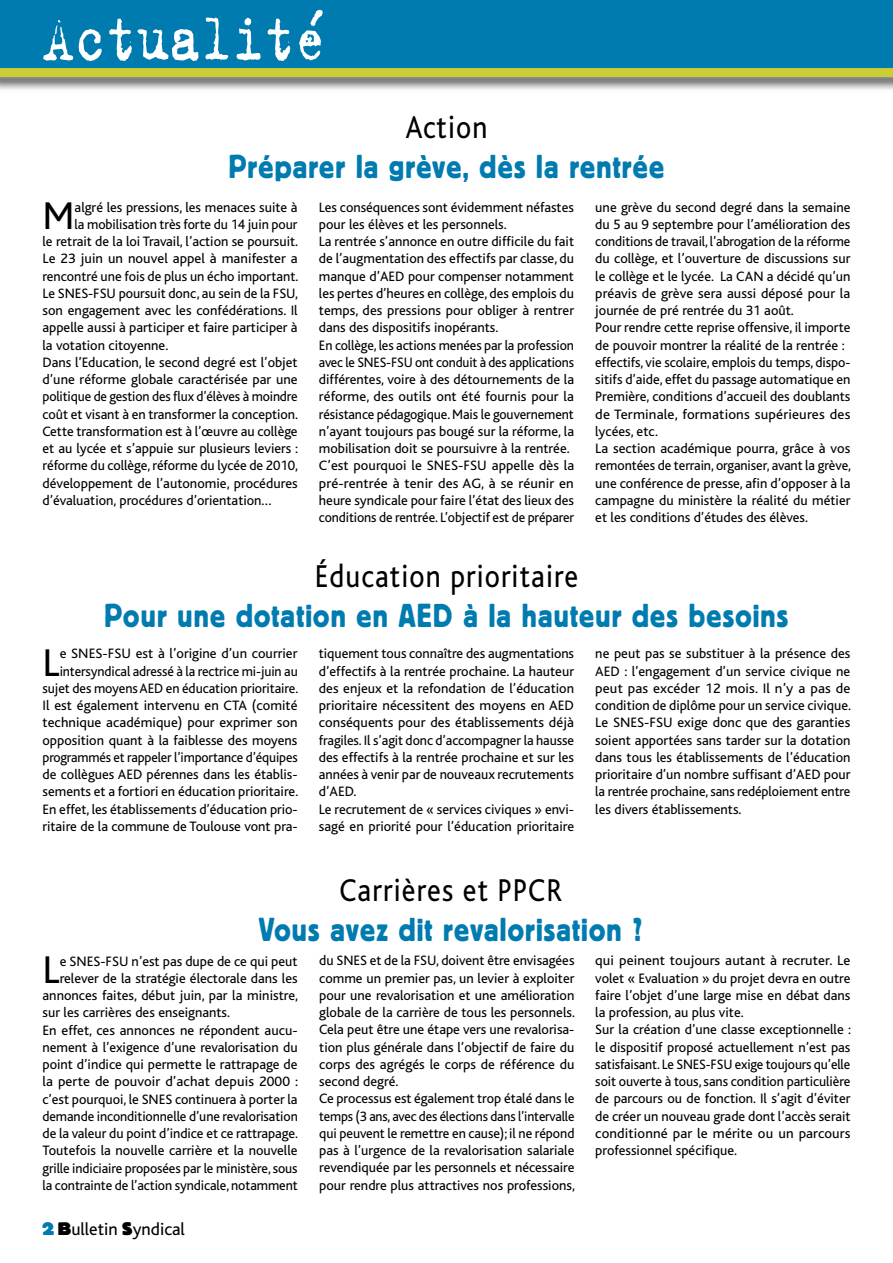
<style>
.page{position:relative;width:893px;height:1263px;background:#fff}
.page>*{position:absolute;margin:0;border:0;box-sizing:border-box;transform-origin:0 0}
.t1{font:72px "Trixie Text";color:#fff;scale:.8 1}
.t2{font:40.5px "Bliss";color:#000}
.t3{font:33px "Block BE";letter-spacing:.04em;color:#007bb0;scale:.88 1}
.t4{font:33px "Bliss";letter-spacing:.04em;color:#000;scale:.88 1}
.t5{font:18px "Bliss";color:#000}
.t6{font:14.25px/17.2px "Bliss";color:#000}
.s1{font-family:"Block BE";font-weight:800;color:#007bb0}
.s2{font-family:"Block BE";font-weight:800}
</style>
<div class="page">
<div style="left:0;top:0;width:893px;height:68px;background:#007bb0"></div>
<div style="left:0;top:67px;width:893px;height:26px;background:#000;opacity:.65"></div>
<div style="left:0;top:68px;width:893px;height:9px;background:#cacd34"></div>
<h1 class="t1" style="left:43px;top:-5px;width:358px">Actualité</h1>
<h3 class="t4" style="left:405px;top:109px;width:95px">Action</h3>
<h3 class="t3" style="left:229px;top:148px;width:496px">Préparer la grève, dès la rentrée</h3>
<h2 class="t2" style="left:43px;top:194px;width:34px">M</h2>
<p class="t6" style="left:75px;top:199px;width:225px">algré les pressions, les menaces suite à</p>
<p class="t6" style="left:75px;top:216px;width:224px">la mobilisation très forte du 14 juin pour</p>
<p class="t6" style="left:43px;top:233px;width:257px">le retrait de la loi Travail, l’action se poursuit.</p>
<p class="t6" style="left:43px;top:250px;width:257px">Le 23 juin un nouvel appel à manifester a</p>
<p class="t6" style="left:43px;top:268px;width:257px">rencontré une fois de plus un écho important.</p>
<p class="t6" style="left:43px;top:285px;width:257px">Le SNES-FSU poursuit donc, au sein de la FSU,</p>
<p class="t6" style="left:43px;top:302px;width:257px">son engagement avec les confédérations. Il</p>
<p class="t6" style="left:43px;top:319px;width:257px">appelle aussi à participer et faire participer à</p>
<p class="t6" style="left:43px;top:337px;width:127px">la votation citoyenne.</p>
<p class="t6" style="left:43px;top:354px;width:257px">Dans l’Education, le second degré est l’objet</p>
<p class="t6" style="left:43px;top:371px;width:257px">d’une réforme globale caractérisée par une</p>
<p class="t6" style="left:43px;top:388px;width:257px">politique de gestion des flux d’élèves à moindre</p>
<p class="t6" style="left:43px;top:406px;width:257px">coût et visant à en transformer la conception.</p>
<p class="t6" style="left:43px;top:423px;width:257px">Cette transformation est à l’œuvre au collège</p>
<p class="t6" style="left:43px;top:440px;width:257px">et au lycée et s’appuie sur plusieurs leviers :</p>
<p class="t6" style="left:43px;top:457px;width:257px">réforme du collège, réforme du lycée de 2010,</p>
<p class="t6" style="left:43px;top:475px;width:257px">développement de l’autonomie, procédures</p>
<p class="t6" style="left:43px;top:492px;width:231px">d’évaluation, procédures d’orientation…</p>
<p class="t6" style="left:319px;top:199px;width:257px">Les conséquences sont évidemment néfastes pour les élèves et les personnels.<br>La rentrée s’annonce en outre difficile du fait de l’augmentation des effectifs par classe, du manque d’AED pour compenser notamment les pertes d’heures en collège, des emplois du temps, des pressions pour obliger à rentrer dans des dispositifs inopérants.<br>En collège, les actions menées par la profession avec le SNES-FSU ont conduit à des applications différentes, voire à des détournements de la réforme, des outils ont été fournis pour la résistance pédagogique. Mais le gouvernement n’ayant toujours pas bougé sur la réforme, la mobilisation doit se poursuivre à la rentrée.<br>C’est pourquoi le SNES-FSU appelle dès la pré-rentrée à tenir des AG, à se réunir en heure syndicale pour faire l’état des lieux des conditions de rentrée. L’objectif est de préparer</p>
<p class="t6" style="left:595px;top:199px;width:257px">une grève du second degré dans la semaine du 5 au 9 septembre pour l’amélioration des conditions de travail, l’abrogation de la réforme du collège, et l’ouverture de discussions sur le collège et le lycée. La CAN a décidé qu’un préavis de grève sera aussi déposé pour la journée de pré rentrée du 31 août.<br>Pour rendre cette reprise offensive, il importe de pouvoir montrer la réalité de la rentrée : effectifs, vie scolaire, emplois du temps, dispo&shy;sitifs d’aide, effet du passage automatique en Première, conditions d’accueil des doublants de Terminale, formations supérieures des lycées, etc.<br>La section académique pourra, grâce à vos remontées de terrain, organiser, avant la grève, une conférence de presse, afin d’opposer à la campagne du ministère la réalité du métier et les conditions d’études des élèves.</p>
<h3 class="t4" style="left:315px;top:559px;width:301px">Éducation prioritaire</h3>
<h3 class="t3" style="left:105px;top:597px;width:779px">Pour une dotation en AED à la hauteur des besoins</h3>
<p class="t6" style="left:43px;top:645px;width:257px;text-align:right">e SNES-FSU est à l’origine d’un courrier intersyndical adressé à la rectrice mi-juin au sujet des moyens AED en éducation prioritaire.<br>Il est également intervenu en CTA (comité technique académique) pour exprimer son opposition quant à la faiblesse des moyens programmés et rappeler l’importance d’équipes de collègues AED pérennes dans les établis&shy;sements et a fortiori en éducation prioritaire.<br>En effet, les établissements d’éducation prio&shy;ritaire de la commune de Toulouse vont pra-</p>
<h2 class="t2" style="left:43px;top:641px;width:19px">L</h2>
<p class="t6" style="left:319px;top:645px;width:257px">tiquement tous connaître des augmentations d’effectifs à la rentrée prochaine. La hauteur des enjeux et la refondation de l’éducation prioritaire nécessitent des moyens en AED conséquents pour des établissements déjà fragiles. Il s’agit donc d’accompagner la hausse des effectifs à la rentrée prochaine et sur les années à venir par de nouveaux recrutements d’AED.<br>Le recrutement de « services civiques » envi&shy;sagé en priorité pour l’éducation prioritaire</p>
<p class="t6" style="left:595px;top:645px;width:257px;text-align:justify">ne peut pas se substituer à la présence des AED : l’engagement d’un service civique ne peut pas excéder 12 mois. Il n’y a pas de condition de diplôme pour un service civique.<br>Le SNES-FSU exige donc que des garanties soient apportées sans tarder sur la dotation dans tous les établissements de l’éducation prioritaire d’un nombre suffisant d’AED pour la rentrée prochaine, sans redéploiement entre les divers établissements.</p>
<h3 class="t4" style="left:339px;top:873px;width:255px">Carrières et PPCR</h3>
<h3 class="t3" style="left:259px;top:911px;width:438px">Vous avez dit revalorisation ?</h3>
<h2 class="t2" style="left:43px;top:948px;width:19px">L</h2>
<p class="t6" style="left:60px;top:952px;width:239px">e SNES-FSU n’est pas dupe de ce qui peut</p>
<p class="t6" style="left:60px;top:970px;width:239px">relever de la stratégie électorale dans les</p>
<p class="t6" style="left:43px;top:987px;width:257px">annonces faites, début juin, par la ministre,</p>
<p class="t6" style="left:43px;top:1004px;width:189px">sur les carrières des enseignants.</p>
<p class="t6" style="left:43px;top:1021px;width:257px">En effet, ces annonces ne répondent aucu-</p>
<p class="t6" style="left:43px;top:1039px;width:257px">nement à l’exigence d’une revalorisation du</p>
<p class="t6" style="left:43px;top:1056px;width:257px">point d’indice qui permette le rattrapage de</p>
<p class="t6" style="left:43px;top:1073px;width:257px">la perte de pouvoir d’achat depuis 2000 :</p>
<p class="t6" style="left:43px;top:1090px;width:257px">c’est pourquoi, le SNES continuera à porter la</p>
<p class="t6" style="left:43px;top:1108px;width:257px">demande inconditionnelle d’une revalorisation</p>
<p class="t6" style="left:43px;top:1125px;width:257px">de la valeur du point d’indice et ce rattrapage.</p>
<p class="t6" style="left:43px;top:1142px;width:257px">Toutefois la nouvelle carrière et la nouvelle</p>
<p class="t6" style="left:43px;top:1159px;width:257px">grille indiciaire proposées par le ministère, sous</p>
<p class="t6" style="left:43px;top:1177px;width:257px">la contrainte de l’action syndicale, notamment</p>
<p class="t5" style="left:43px;top:1220px;width:144px"><span class="s1">2</span> <span class="s2">B</span>ulletin <span class="s2">S</span>yndical</p>
<p class="t6" style="left:319px;top:952px;width:257px">du SNES et de la FSU, doivent être envisagées comme un premier pas, un levier à exploiter pour une revalorisation et une amélioration globale de la carrière de tous les personnels.<br>Cela peut être une étape vers une revalorisa&shy;tion plus générale dans l’objectif de faire du corps des agrégés le corps de référence du second degré.<br>Ce processus est également trop étalé dans le temps (3 ans, avec des élections dans l’intervalle qui peuvent le remettre en cause); il ne répond pas à l’urgence de la revalorisation salariale revendiquée par les personnels et nécessaire pour rendre plus attractives nos professions,</p>
<p class="t6" style="left:595px;top:952px;width:257px">qui peinent toujours autant à recruter. Le volet « Evaluation » du projet devra en outre faire l’objet d’une large mise en débat dans la profession, au plus vite.<br>Sur la création d’une classe exceptionnelle : le dispositif proposé actuellement n’est pas satisfaisant. Le SNES-FSU exige toujours qu’elle soit ouverte à tous, sans condition particulière de parcours ou de fonction. Il s’agit d’éviter de créer un nouveau grade dont l’accès serait conditionné par le mérite ou un parcours professionnel spécifique.</p>
</div>
